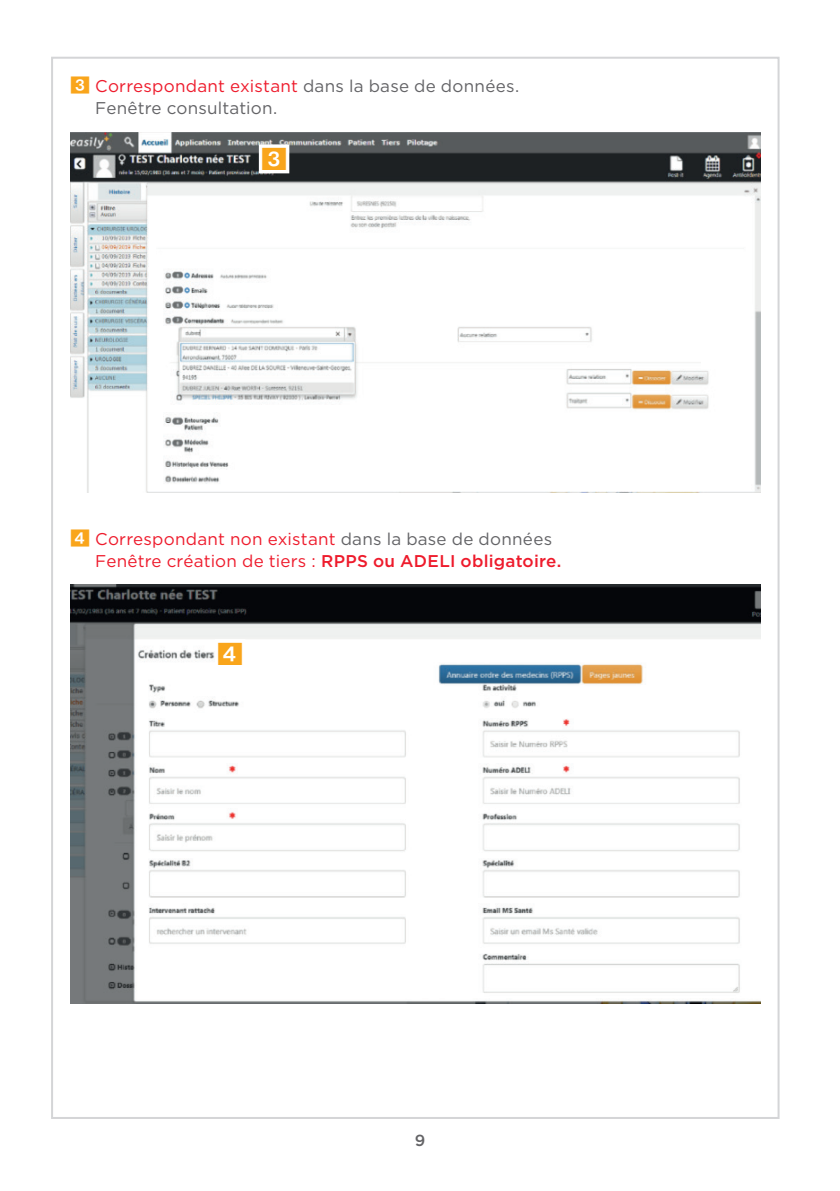
<style>
.page{position:relative;width:840px;height:1191px;background:#fff}
.page>*{position:absolute;margin:0;border:0;box-sizing:border-box;transform-origin:0 0}
.t1{font:26px "Bundesbahn Pi One";color:#f9a51b}
.t2{font:17px/22px "Gotham";letter-spacing:.015em;color:#ee1b2c}
.t3{font:17px/22px "Gotham";letter-spacing:.015em;color:#636366}
.t4{font:500 16px "Gotham";color:#636366}
.s1{font-family:"Bundesbahn Pi One";font-size:20px;color:#f9a51b}
.s2{color:#ee1b2c}
.s3{color:#636366}
.s4{font-weight:500}
</style>
<div class="page">
<img style="left:70px;top:133px;width:690px;height:359px">
<img style="left:70px;top:585px;width:690px;height:418px">
<svg style="left:255px;top:141px;width:37px;height:36px"></svg>
<svg style="left:211px;top:630px;width:37px;height:41px"></svg>
<p class="t3" style="left:95px;top:74px;width:425px;text-indent:-25px"><span class="s1">3</span> <span class="s2">Correspondant existant</span> dans la base de données.<br>Fenêtre consultation.</p>
<h1 class="t1" style="left:261px;top:147px;width:27px">3</h1>
<p class="t2" style="left:95px;top:527px;width:467px;text-indent:-25px"><span class="s1">4</span> Correspondant non existant <span class="s3">dans la base de données<br></span>Fenêtre création de tiers : <span class="s4">RPPS ou ADELI obligatoire.</span></p>
<h1 class="t1" style="left:217px;top:642px;width:27px">4</h1>
<p class="t4" style="left:414px;top:1129px;width:12px">9</p>
</div>
